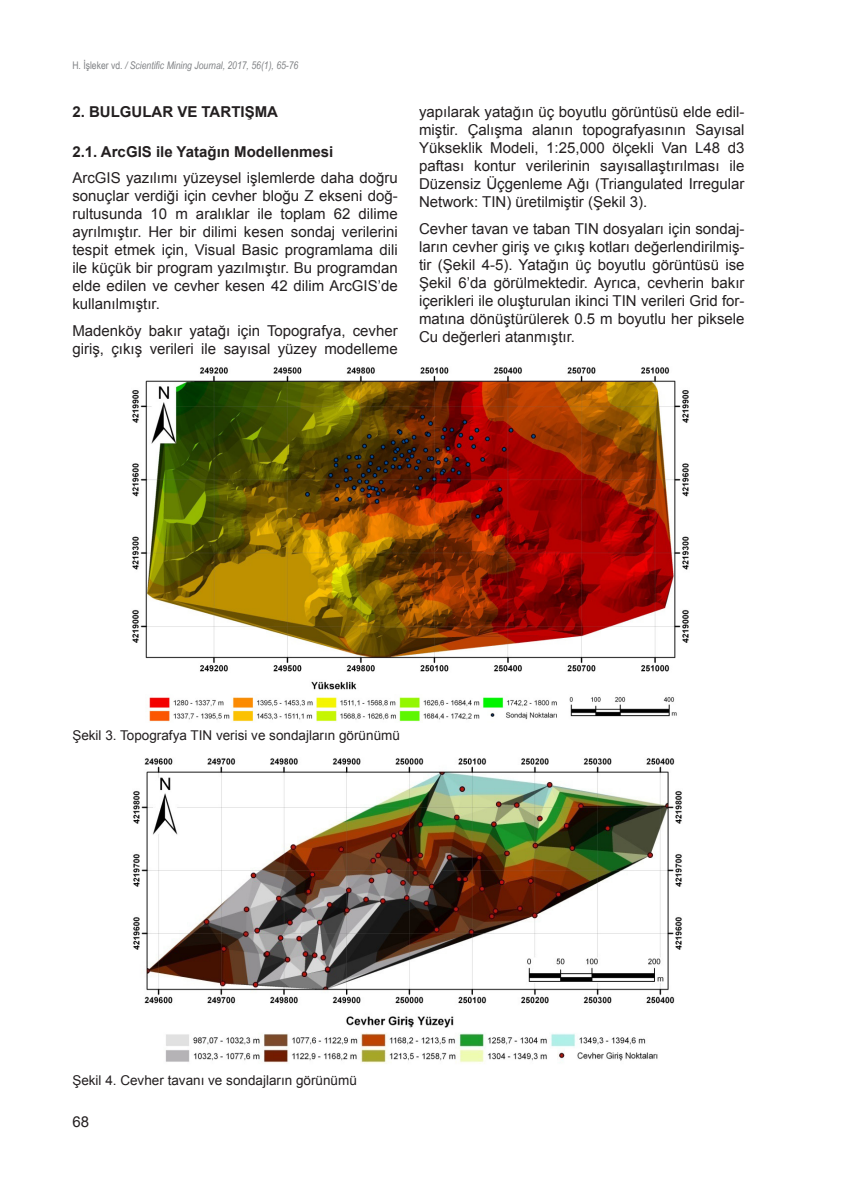
<style>
.page{position:relative;width:851px;height:1191px;background:#fff}
.page>*{position:absolute;margin:0;border:0;box-sizing:border-box;transform-origin:0 0}
.t1{font:15px/18px "Arial";color:#231f20;text-align:justify}
.t2{font:700 15px "Arial";color:#231f20}
.t3{font:13.5px "Arial";color:#231f20}
.t4{font:italic 10.5px "Arial Narrow";color:#808285}
.s1{font-style:normal}
</style>
<div class="page">
<img style="left:132px;top:367px;width:557px;height:355px">
<img style="left:133px;top:758px;width:549px;height:306px">
<p class="t4" style="left:72px;top:58px;width:227px"><span class="s1">H. İşleker vd.</span> / Scientific Mining Journal, 2017, 56(1), 65-76</p>
<p class="t2" style="left:72px;top:102px;width:207px">2. BULGULAR VE TARTIŞMA</p>
<p class="t2" style="left:72px;top:141px;width:262px">2.1. ArcGIS ile Yatağın Modellenmesi</p>
<p class="t1" style="left:72px;top:169px;width:327px">ArcGIS yazılımı yüzeysel işlemlerde daha doğru sonuçlar verdiği için cevher bloğu Z ekseni doğ&shy;rultusunda 10 m aralıklar ile toplam 62 dilime ayrılmıştır. Her bir dilimi kesen sondaj verilerini tespit etmek için, Visual Basic programlama dili ile küçük bir program yazılmıştır. Bu programdan elde edilen ve cevher kesen 42 dilim ArcGIS’de kullanılmıştır.</p>
<p class="t1" style="left:72px;top:321px;width:327px">Madenköy bakır yatağı için Topografya, cevher giriş, çıkış verileri ile sayısal yüzey modelleme</p>
<p class="t1" style="left:419px;top:103px;width:327px">yapılarak yatağın üç boyutlu görüntüsü elde edil&shy;miştir. Çalışma alanın topografyasının Sayısal Yükseklik Modeli, 1:25,000 ölçekli Van L48 d3 paftası kontur verilerinin sayısallaştırılması ile Düzensiz Üçgenleme Ağı (Triangulated Irregular Network: TIN) üretilmiştir (Şekil 3).</p>
<p class="t1" style="left:419px;top:220px;width:327px">Cevher tavan ve taban TIN dosyaları için sondaj&shy;ların cevher giriş ve çıkış kotları değerlendirilmiş&shy;tir (Şekil 4-5). Yatağın üç boyutlu görüntüsü ise Şekil 6’da görülmektedir. Ayrıca, cevherin bakır içerikleri ile oluşturulan ikinci TIN verileri Grid for&shy;matına dönüştürülerek 0.5 m boyutlu her piksele Cu değerleri atanmıştır.</p>
<p class="t3" style="left:72px;top:727px;width:329px">Şekil 3. Topografya TIN verisi ve sondajların görünümü</p>
<p class="t3" style="left:72px;top:1071px;width:286px">Şekil 4. Cevher tavanı ve sondajların görünümü</p>
<p class="t1" style="left:72px;top:1113px;width:18px">68</p>
</div>
